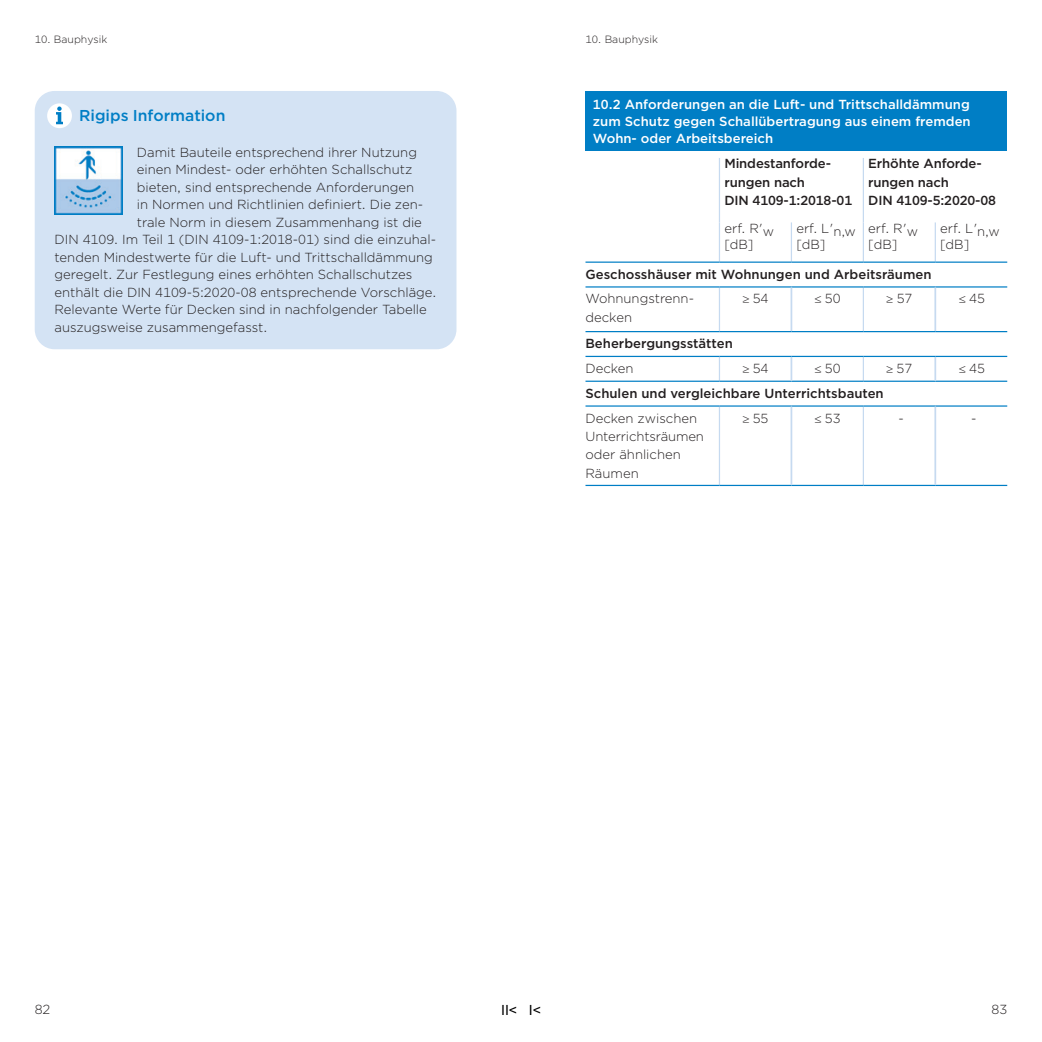
<style>
.page{position:relative;width:1042px;height:1042px;background:#fff}
.page>*{position:absolute;margin:0;border:0;box-sizing:border-box;transform-origin:0 0}
.t1{font:500 15.75px "Gotham";color:#007ec5}
.t2{font:14px "Arial";color:#000}
._06_Copy_Gotham_Ligh{font:300 13.12px/15.8px "Gotham";color:#231f20}
.Tabelle_Kopf-_und_Kö{font:500 13.12px/18.4px "Gotham";color:#231f20}
.t3{font:500 13.12px/16.6px "Gotham";color:#fff;text-align:justify}
.Tabelle_Kopf-_und_Kö-2{font:300 13.12px/18.4px "Gotham";color:#231f20}
._01_Kopf_GothamMediu{font:300 10.5px "Gotham";color:#231f20}
.s1{font-family:"Myriad Pro"}
</style>
<div class="page">
<div style="left:585px;top:91px;width:422px;height:59px;background:#007ec5"></div>
<hr style="left:719px;top:158px;width:1px;height:64px;background:#c6daf0">
<hr style="left:863px;top:158px;width:1px;height:64px;background:#c6daf0">
<hr style="left:719px;top:222px;width:1px;height:39px;background:#c6daf0">
<hr style="left:791px;top:222px;width:1px;height:39px;background:#c6daf0">
<hr style="left:863px;top:222px;width:1px;height:39px;background:#c6daf0">
<hr style="left:934px;top:222px;width:2px;height:39px;background:#c6daf0">
<hr style="left:719px;top:288px;width:1px;height:43px;background:#c6daf0">
<hr style="left:863px;top:288px;width:1px;height:43px;background:#c6daf0">
<svg style="left:719px;top:357px;width:1px;height:24px"></svg>
<svg style="left:863px;top:357px;width:1px;height:24px"></svg>
<hr style="left:719px;top:407px;width:1px;height:78px;background:#c6daf0">
<hr style="left:863px;top:407px;width:1px;height:78px;background:#c6daf0">
<hr style="left:585px;top:261px;width:134px;height:2px;background:#007ec5">
<hr style="left:719px;top:261px;width:72px;height:2px;background:#007ec5">
<hr style="left:791px;top:261px;width:72px;height:2px;background:#007ec5">
<hr style="left:863px;top:261px;width:72px;height:2px;background:#007ec5">
<hr style="left:935px;top:261px;width:72px;height:2px;background:#007ec5">
<hr style="left:585px;top:286px;width:134px;height:2px;background:#007ec5">
<hr style="left:719px;top:286px;width:72px;height:2px;background:#007ec5">
<hr style="left:791px;top:286px;width:72px;height:2px;background:#007ec5">
<hr style="left:863px;top:286px;width:72px;height:2px;background:#007ec5">
<hr style="left:935px;top:286px;width:72px;height:2px;background:#007ec5">
<hr style="left:585px;top:331px;width:134px;height:1px;background:#007ec5">
<hr style="left:719px;top:331px;width:72px;height:1px;background:#007ec5">
<hr style="left:791px;top:331px;width:72px;height:1px;background:#007ec5">
<hr style="left:863px;top:331px;width:72px;height:1px;background:#007ec5">
<hr style="left:935px;top:331px;width:72px;height:1px;background:#007ec5">
<hr style="left:585px;top:356px;width:134px;height:1px;background:#007ec5">
<hr style="left:719px;top:356px;width:72px;height:1px;background:#007ec5">
<hr style="left:791px;top:356px;width:72px;height:1px;background:#007ec5">
<hr style="left:863px;top:356px;width:72px;height:1px;background:#007ec5">
<hr style="left:935px;top:356px;width:72px;height:1px;background:#007ec5">
<hr style="left:585px;top:381px;width:134px;height:1px;background:#007ec5">
<hr style="left:719px;top:381px;width:72px;height:1px;background:#007ec5">
<hr style="left:791px;top:381px;width:72px;height:1px;background:#007ec5">
<hr style="left:863px;top:381px;width:72px;height:1px;background:#007ec5">
<hr style="left:935px;top:381px;width:72px;height:1px;background:#007ec5">
<hr style="left:585px;top:405px;width:134px;height:2px;background:#007ec5">
<hr style="left:719px;top:405px;width:72px;height:2px;background:#007ec5">
<hr style="left:791px;top:405px;width:72px;height:2px;background:#007ec5">
<hr style="left:863px;top:405px;width:72px;height:2px;background:#007ec5">
<hr style="left:935px;top:405px;width:72px;height:2px;background:#007ec5">
<hr style="left:585px;top:485px;width:134px;height:1px;background:#007ec5">
<hr style="left:719px;top:485px;width:72px;height:1px;background:#007ec5">
<hr style="left:791px;top:485px;width:72px;height:1px;background:#007ec5">
<hr style="left:863px;top:485px;width:72px;height:1px;background:#007ec5">
<hr style="left:935px;top:485px;width:72px;height:1px;background:#007ec5">
<hr style="left:790px;top:288px;width:2px;height:43px;background:#c6daf0">
<hr style="left:934px;top:288px;width:2px;height:43px;background:#c6daf0">
<hr style="left:790px;top:357px;width:2px;height:24px;background:#c6daf0">
<hr style="left:934px;top:357px;width:2px;height:24px;background:#c6daf0">
<hr style="left:790px;top:407px;width:2px;height:78px;background:#c6daf0">
<hr style="left:934px;top:407px;width:2px;height:78px;background:#c6daf0">
<div style="left:35px;top:91px;width:421px;height:258px;background:#d4e3f4;border-radius:20px"></div>
<div style="left:47px;top:103px;width:25px;height:25px;background:#fff;border-radius:50%"></div>
<svg style="left:56px;top:107px;width:7px;height:17px"></svg>
<img style="left:54px;top:147px;width:68px;height:68px">
<p class="_01_Kopf_GothamMediu" style="left:35px;top:33px;width:74px">10. Bauphysik</p>
<p class="_01_Kopf_GothamMediu" style="left:585px;top:33px;width:74px">10. Bauphysik</p>
<p class="t1" style="left:79px;top:105px;width:148px">Rigips Information</p>
<p class="_06_Copy_Gotham_Ligh" style="left:137px;top:144px;width:282px">Damit Bauteile entsprechend ihrer Nutzung</p>
<p class="_06_Copy_Gotham_Ligh" style="left:137px;top:161px;width:277px">einen Mindest- oder erhöhten Schallschutz</p>
<p class="_06_Copy_Gotham_Ligh" style="left:137px;top:179px;width:279px">bieten, sind entsprechende Anforderungen</p>
<p class="_06_Copy_Gotham_Ligh" style="left:137px;top:196px;width:286px">in Normen und Richtlinien definiert. Die zen-</p>
<p class="_06_Copy_Gotham_Ligh" style="left:137px;top:214px;width:286px">trale Norm in diesem Zusammenhang ist die</p>
<p class="_06_Copy_Gotham_Ligh" style="left:55px;top:231px;width:383px">DIN 4109. Im Teil 1 (DIN 4109-1:2018-01) sind die einzuhal-</p>
<p class="_06_Copy_Gotham_Ligh" style="left:55px;top:249px;width:380px">tenden Mindestwerte für die Luft- und Trittschalldämmung</p>
<p class="_06_Copy_Gotham_Ligh" style="left:55px;top:266px;width:359px">geregelt. Zur Festlegung eines erhöhten Schallschutzes</p>
<p class="_06_Copy_Gotham_Ligh" style="left:55px;top:284px;width:383px">enthält die DIN 4109-5:2020-08 entsprechende Vorschläge.</p>
<p class="_06_Copy_Gotham_Ligh" style="left:55px;top:301px;width:374px">Relevante Werte für Decken sind in nachfolgender Tabelle</p>
<p class="_06_Copy_Gotham_Ligh" style="left:55px;top:319px;width:214px">auszugsweise zusammengefasst.</p>
<p class="t3" style="left:593px;top:96px;width:379px">10.2 Anforderungen an die Luft- und Trittschalldämmung zum Schutz gegen Schallübertragung aus einem fremden Wohn- oder Arbeitsbereich</p>
<p class="Tabelle_Kopf-_und_Kö" style="left:724px;top:154px;width:129px">Mindestanforde&shy;rungen nach<br>DIN 4109-1:2018-01</p>
<p class="Tabelle_Kopf-_und_Kö" style="left:868px;top:154px;width:115px">Erhöhte Anforde&shy;rungen nach</p>
<p class="Tabelle_Kopf-_und_Kö" style="left:868px;top:191px;width:129px">DIN 4109-5:2020-08</p>
<p class="_06_Copy_Gotham_Ligh" style="left:724px;top:220px;width:51px">erf. R'w [dB]</p>
<p class="_06_Copy_Gotham_Ligh" style="left:796px;top:220px;width:61px">erf. L'n,w [dB]</p>
<p class="_06_Copy_Gotham_Ligh" style="left:868px;top:220px;width:51px">erf. R'w [dB]</p>
<p class="_06_Copy_Gotham_Ligh" style="left:940px;top:220px;width:61px">erf. L'n,w [dB]</p>
<p class="Tabelle_Kopf-_und_Kö" style="left:585px;top:265px;width:347px">Geschosshäuser mit Wohnungen und Arbeitsräumen</p>
<p class="Tabelle_Kopf-_und_Kö-2" style="left:585px;top:289px;width:108px">Wohnungstrenn&shy;decken</p>
<p class="Tabelle_Kopf-_und_Kö-2" style="left:742px;top:289px;width:28px"><span class="s1">≥</span> 54</p>
<p class="Tabelle_Kopf-_und_Kö-2" style="left:814px;top:289px;width:28px"><span class="s1">≤</span> 50</p>
<p class="Tabelle_Kopf-_und_Kö-2" style="left:886px;top:289px;width:28px"><span class="s1">≥</span> 57</p>
<p class="Tabelle_Kopf-_und_Kö-2" style="left:958px;top:289px;width:28px"><span class="s1">≤</span> 45</p>
<p class="Tabelle_Kopf-_und_Kö" style="left:585px;top:334px;width:149px">Beherbergungsstätten</p>
<p class="Tabelle_Kopf-_und_Kö-2" style="left:585px;top:359px;width:50px">Decken</p>
<p class="Tabelle_Kopf-_und_Kö-2" style="left:742px;top:359px;width:28px"><span class="s1">≥</span> 54</p>
<p class="Tabelle_Kopf-_und_Kö-2" style="left:814px;top:359px;width:28px"><span class="s1">≤</span> 50</p>
<p class="Tabelle_Kopf-_und_Kö-2" style="left:886px;top:359px;width:28px"><span class="s1">≥</span> 57</p>
<p class="Tabelle_Kopf-_und_Kö-2" style="left:958px;top:359px;width:28px"><span class="s1">≤</span> 45</p>
<p class="Tabelle_Kopf-_und_Kö" style="left:585px;top:384px;width:300px">Schulen und vergleichbare Unterrichtsbauten</p>
<p class="Tabelle_Kopf-_und_Kö-2" style="left:585px;top:408px;width:120px">Decken zwischen<br>Unterrichtsräumen oder ähnlichen<br>Räumen</p>
<p class="Tabelle_Kopf-_und_Kö-2" style="left:742px;top:408px;width:28px"><span class="s1">≥</span> 55</p>
<p class="Tabelle_Kopf-_und_Kö-2" style="left:814px;top:408px;width:28px"><span class="s1">≤</span> 53</p>
<p class="Tabelle_Kopf-_und_Kö-2" style="left:898px;top:408px;width:7px">-</p>
<p class="Tabelle_Kopf-_und_Kö-2" style="left:971px;top:408px;width:7px">-</p>
<p class="t2" style="left:501px;top:1000px;width:41px">II&lt; I&lt;</p>
<p class="_06_Copy_Gotham_Ligh" style="left:35px;top:1001px;width:17px">82</p>
<p class="_06_Copy_Gotham_Ligh" style="left:991px;top:1001px;width:17px">83</p>
</div>
